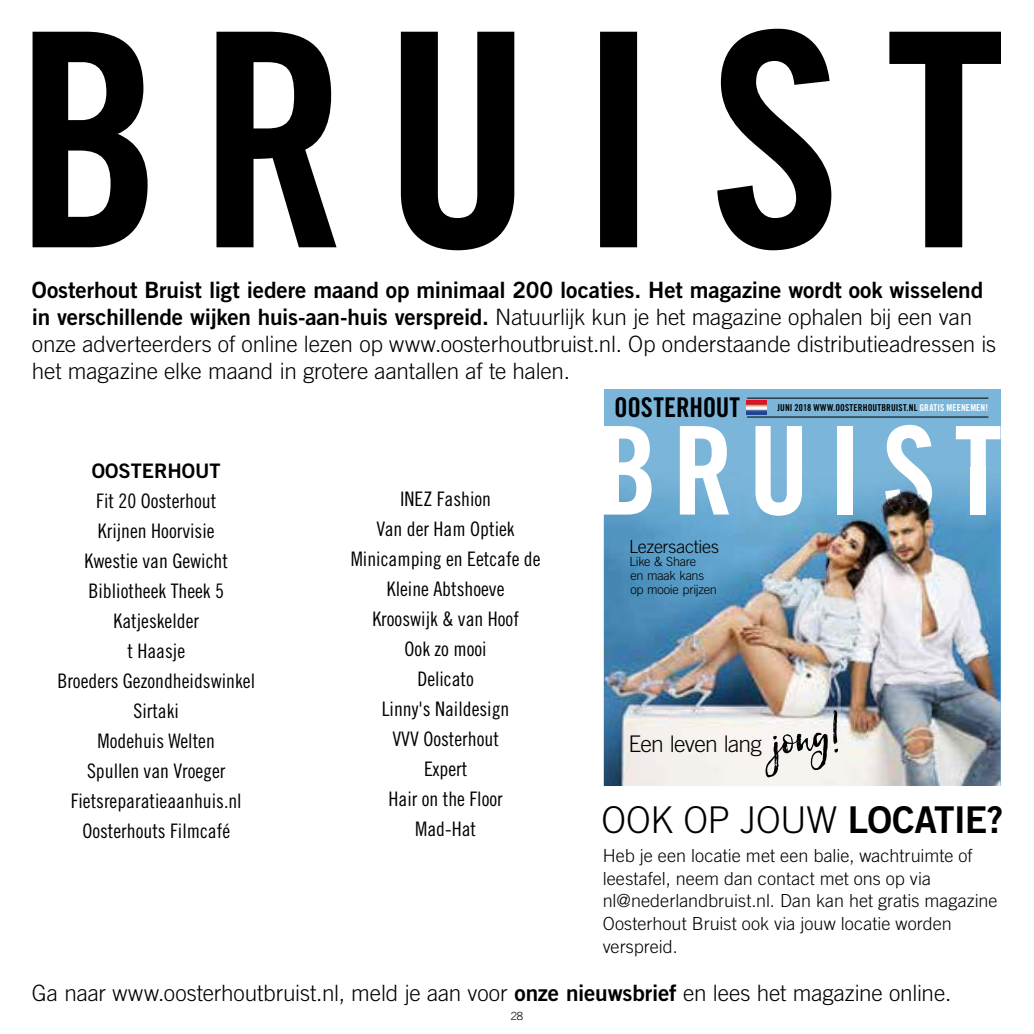
<style>
.page{position:relative;width:1034px;height:1034px;background:#fff}
.page>*{position:absolute;margin:0;border:0;box-sizing:border-box;transform-origin:0 0}
.t1{font:63.9px "Hello Sunshine";color:#000}
.t2{font:300 36.9px "Trade Gothic LT Std";letter-spacing:-.01em;color:#000}
.t3{font:27.22px "Trade Gothic LT Std Bd Cn 20";letter-spacing:-.005em;color:#000}
.t4{font:300 22.95px "Trade Gothic LT Std";letter-spacing:-.03em;color:#000}
.t5{font:300 22.5px/27px "Trade Gothic LT Std";letter-spacing:-.005em;color:#000}
.t6{font:22.5px/27px "Trade Gothic LT Std Bd 2";letter-spacing:-.01em;color:#000}
.t7{font:20.03px/29.9px "Trade Gothic LT Std Cn 18";color:#000;text-align:center}
.t8{font:20.03px "Trade Gothic LT Std Bd 2";color:#000}
.t9{font:300 18px/22.5px "Trade Gothic LT Std";color:#000}
.t10{font:300 12.6px/13.7px "Trade Gothic LT Std";letter-spacing:-.02em;color:#000}
.t11{font:300 11.25px "Trade Gothic LT Std";color:#000}
.t12{font:9.45px "Trade Gothic LT Std Bd Cn 20";letter-spacing:.01em;color:#000}
.s1{font-family:"Trade Gothic LT Std";font-weight:300}
.s2{color:#fff}
.s3{font-family:"Trade Gothic LT Std Bd 2";font-weight:400}
</style>
<div class="page">
<svg style="left:33px;top:29px;width:967px;height:221px"></svg>
<div style="left:603px;top:389px;width:397px;height:396px;background:#7bb6da"></div>
<svg style="left:886px;top:425px;width:45px;height:43px"></svg>
<svg style="left:955px;top:426px;width:45px;height:42px"></svg>
<div style="left:837px;top:426px;width:15px;height:42px;background:#fff"></div>
<svg style="left:755px;top:426px;width:46px;height:42px"></svg>
<svg style="left:679px;top:426px;width:47px;height:42px"></svg>
<svg style="left:603px;top:426px;width:46px;height:42px"></svg>
<img style="left:603px;top:468px;width:397px;height:317px">
<img style="left:885px;top:468px;width:46px;height:47px">
<img style="left:970px;top:468px;width:15px;height:46px">
<img style="left:837px;top:468px;width:15px;height:46px">
<img style="left:679px;top:468px;width:50px;height:46px">
<img style="left:603px;top:468px;width:48px;height:46px">
<hr style="left:746px;top:416px;width:242px;height:1px;background:#000">
<hr style="left:746px;top:397px;width:242px;height:1px;background:#000">
<img style="left:746px;top:400px;width:20px;height:14px">
<p class="t6" style="left:32px;top:276px;width:952px">Oosterhout Bruist ligt iedere maand op minimaal 200 locaties. Het magazine wordt ook wisselend in verschillende wijken huis-aan-huis verspreid. <span class="s1">Natuurlijk kun je het magazine ophalen bij een van</span></p>
<p class="t5" style="left:32px;top:330px;width:965px">onze adverteerders of online lezen op www.oosterhoutbruist.nl. Op onderstaande distributieadressen is het magazine elke maand in grotere aantallen af te halen.</p>
<p class="t8" style="left:92px;top:458px;width:130px">OOSTERHOUT</p>
<p class="t7" style="left:57px;top:485px;width:199px">Fit 20 Oosterhout<br>Krijnen Hoorvisie<br>Kwestie van Gewicht<br>Bibliotheek Theek 5<br>Katjeskelder<br>t Haasje<br>Broeders Gezondheidswinkel<br>Sirtaki<br>Modehuis Welten<br>Spullen van Vroeger<br>Fietsreparatieaanhuis.nl<br>Oosterhouts Filmcafé</p>
<p class="t7" style="left:350px;top:483px;width:191px">INEZ Fashion<br>Van der Ham Optiek<br>Minicamping en Eetcafe de<br>Kleine Abtshoeve<br>Krooswijk &amp; van Hoof<br>Ook zo mooi<br>Delicato<br>Linny's Naildesign<br>VVV Oosterhout<br>Expert<br>Hair on the Floor<br>Mad-Hat</p>
<h3 class="t3" style="left:614px;top:390px;width:127px">OOSTERHOUT</h3>
<p class="t12" style="left:777px;top:402px;width:212px">JUNI 2018 WWW.OOSTERHOUTBRUIST.NL <span class="s2">GRATIS MEENEMEN!</span></p>
<p class="t9" style="left:629px;top:534px;width:91px">Lezersacties</p>
<p class="t10" style="left:629px;top:555px;width:89px">Like &amp; Share<br>en maak kans op mooie prijzen</p>
<h1 class="t1" style="left:764px;top:706px;width:73px;rotate:-10deg">jong!</h1>
<p class="t4" style="left:628px;top:729px;width:135px">Een leven lang</p>
<h2 class="t2" style="left:601px;top:797px;width:403px">OOK OP JOUW <span class="s3">LOCATIE?</span></h2>
<p class="t9" style="left:602px;top:844px;width:396px">Heb je een locatie met een balie, wacht ruimte of leestafel, neem dan contact met ons op via nl@nederlandbruist.nl. Dan kan het gratis magazine Oosterhout Bruist ook via jouw locatie worden verspreid.</p>
<p class="t5" style="left:32px;top:979px;width:920px">Ga naar www.oosterhoutbruist.nl, meld je aan voor <span class="s3">onze nieuwsbrief</span> en lees het magazine online.</p>
<p class="t11" style="left:511px;top:1008px;width:14px">28</p>
</div>
